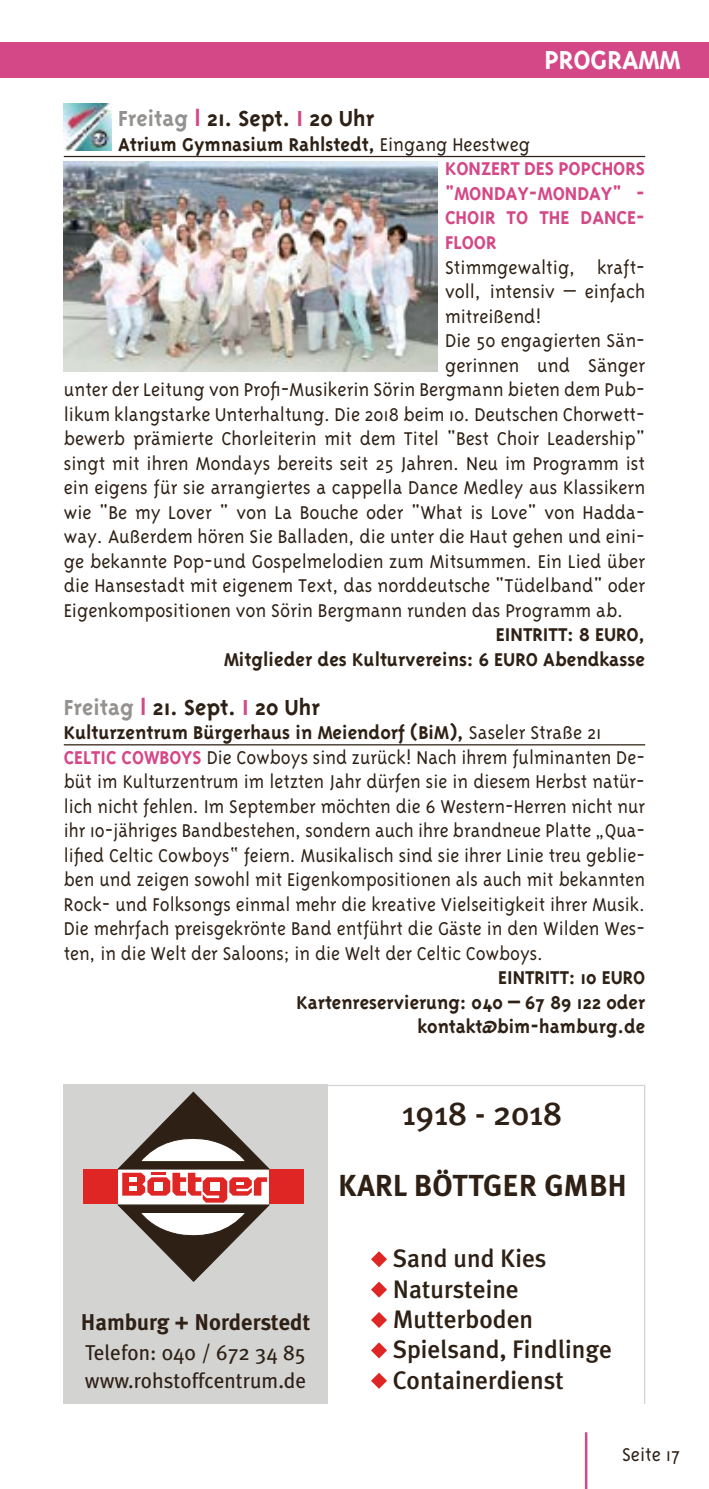
<style>
.page{position:relative;width:709px;height:1489px;background:#fff}
.page>*{position:absolute;margin:0;border:0;box-sizing:border-box;transform-origin:0 0}
.t1{font:500 33.5px "Meta Plus";color:#2e2014}
.t2{font:700 30.25px "Meta Plus";color:#2e2014}
.t3{font:700 30px "Triplex";color:#fff}
.t4{font:500 25.25px/30.2px "Meta Plus";color:#2e2014}
.t5{font:700 25px "Triplex";color:#2e2014}
.t6{font:700 22.75px "Meta Plus";color:#2e2014}
.t7{font:21.5px/27.8px "Meta Plus";color:#2e2014}
.t8{font:300 21.25px/24.5px "Triplex";color:#2e2014;text-align:justify}
.t9{font:700 21.25px/24.5px "Triplex";color:#2e2014;text-align:right}
.t10{font:700 21.25px/24.5px "Triplex";color:#d44887}
.s1{color:#949290}
.s2{color:#d44887}
.s3{color:#2e2014}
.s4{font-weight:300;color:#2e2014}
.s5{font-weight:300}
.s6{font-weight:700;color:#d44887}
.s7{color:#df2625}
</style>
<div class="page">
<hr style="left:585px;top:1431px;width:2px;height:57px;background:#d44887">
<hr style="left:64px;top:156px;width:581px;height:1px;background:#2e2014">
<hr style="left:64px;top:744px;width:581px;height:1px;background:#2e2014">
<img style="left:64px;top:103px;width:47px;height:48px">
<img style="left:64px;top:162px;width:374px;height:209px">
<div style="left:0;top:43px;width:709px;height:35px;background:#d44887"></div>
<svg style="left:328px;top:1085px;width:317px;height:318px"></svg>
<div style="left:64px;top:1084px;width:264px;height:319px;background:#d3d3d2"></div>
<div style="left:83px;top:1169px;width:34px;height:35px;background:#df2625"></div>
<div style="left:269px;top:1169px;width:35px;height:35px;background:#df2625"></div>
<svg style="left:117px;top:1091px;width:153px;height:191px"></svg>
<div style="left:349px;top:1226px;width:286px;height:170px;background:#fff"></div>
<svg style="left:371px;top:1251px;width:16px;height:16px"></svg>
<svg style="left:371px;top:1281px;width:16px;height:16px"></svg>
<svg style="left:371px;top:1312px;width:16px;height:15px"></svg>
<svg style="left:371px;top:1342px;width:16px;height:16px"></svg>
<svg style="left:371px;top:1373px;width:16px;height:15px"></svg>
<h3 class="t3" style="left:544px;top:43px;width:138px">PROGRAMM</h3>
<p class="t5" style="left:118px;top:104px;width:258px"><span class="s1">Freitag</span> <span class="s2">l</span> 21. Sept. |<span class="s2">I</span> 20 Uhr</p>
<p class="t10" style="left:445px;top:132px;width:202px;text-indent:-327px"><span class="s3">Atrium Gymnasium Rahlstedt,</span> <span class="s4">Eingang Heestweg<br></span>Konzert des Popchors "Monday-Monday" -<br>Choir</p>
<p class="t10" style="left:506px;top:205px;width:140px">to the Dance-</p>
<p class="t10" style="left:445px;top:230px;width:12px">floor</p>
<p class="t8" style="left:445px;top:254px;width:202px">Stimmgewaltig, kraft-</p>
<p class="t8" style="left:445px;top:279px;width:202px">voll, intensiv – einfach</p>
<p class="t8" style="left:445px;top:303px;width:98px">mitreißend!</p>
<p class="t8" style="left:445px;top:328px;width:202px">Die 50 engagierten Sän-</p>
<p class="t8" style="left:445px;top:352px;width:202px">gerinnen und Sänger</p>
<p class="t8" style="left:64px;top:377px;width:583px">unter der Leitung von Profi-Musikerin Sörin Bergmann bieten dem Pub-</p>
<p class="t8" style="left:64px;top:401px;width:583px">likum klangstarke Unterhaltung. Die 2018 beim 10. Deutschen Chorwett-</p>
<p class="t8" style="left:64px;top:426px;width:583px">bewerb prämierte Chorleiterin mit dem Titel "Best Choir Leadership"</p>
<p class="t8" style="left:64px;top:450px;width:583px">singt mit ihren Mondays bereits seit 25 Jahren. Neu im Programm ist</p>
<p class="t8" style="left:64px;top:475px;width:583px">ein eigens für sie arrangiertes a cappella Dance Medley aus Klassikern</p>
<p class="t8" style="left:64px;top:499px;width:582px">wie "Be my Lover " von La Bouche oder "What is Love" von Hadda-</p>
<p class="t8" style="left:64px;top:524px;width:583px">way. Außerdem hören Sie Balladen, die unter die Haut gehen und eini-</p>
<p class="t8" style="left:64px;top:548px;width:583px">ge bekannte Pop-und Gospelmelodien zum Mitsummen. Ein Lied über</p>
<p class="t8" style="left:64px;top:573px;width:583px">die Hansestadt mit eigenem Text, das norddeutsche "Tüdelband" oder</p>
<p class="t8" style="left:64px;top:597px;width:561px">Eigenkompositionen von Sörin Bergmann runden das Programm ab.</p>
<p class="t9" style="left:224px;top:622px;width:422px">EINTRITT: 8 EURO,<br>Mitglieder des Kulturvereins: 6 EURO Abendkasse</p>
<p class="t5" style="left:64px;top:692px;width:258px"><span class="s1">Freitag</span> <span class="s2">l</span> 21. Sept. |<span class="s2">I</span> 20 Uhr</p>
<p class="t9" style="left:64px;top:720px;width:539px;text-align:left">Kulturzentrum Bürgerhaus in Meiendorf (BiM), <span class="s5">Saseler Straße 21<br></span><span class="s2">Celtic</span></p>
<p class="t8" style="left:64px;top:744px;width:583px;text-indent:58px"><span class="s6">Cowboys</span> Die Cowboys sind zurück! Nach ihrem fulminanten De&shy;büt im Kulturzentrum im letzten Jahr dürfen sie in diesem Herbst natür&shy;lich nicht fehlen. Im September möchten die 6 Western-Herren nicht nur ihr 10-jähriges Bandbestehen, sondern auch ihre brandneue Platte „Qua&shy;lified Celtic Cowboys“ feiern. Musikalisch sind sie ihrer Linie treu geblie&shy;ben und zeigen sowohl mit Eigenkompositionen als auch mit bekannten Rock- und Folksongs einmal mehr die kreative Vielseitigkeit ihrer Musik.<br>Die mehrfach preisgekrönte Band entführt die Gäste in den Wilden Wes&shy;ten, in die Welt der Saloons; in die Welt der Celtic Cowboys.</p>
<p class="t9" style="left:296px;top:965px;width:350px">EINTRITT: 10 EURO<br>Kartenreservierung: 040 – 67 89 122 oder kontakt@bim-hamburg.de</p>
<h1 class="t1" style="left:402px;top:1094px;width:162px">1918 - 2018</h1>
<p class="t6" style="left:81px;top:1308px;width:231px">Hamburg + Norderstedt</p>
<p class="t7" style="left:85px;top:1338px;width:223px">Telefon: 040 / 672 34 85 www.rohstoffcentrum.de</p>
<h2 class="t2" style="left:338px;top:1167px;width:290px">KARL BÖTTGER GMBH</h2>
<p class="t4" style="left:393px;top:1242px;width:221px">Sand und Kies<br>Natursteine<br>Mutterboden<br>Spielsand, Findlinge<br>Containerdienst</p>
<p class="t4" style="left:369px;top:1291px;width:156px"><span class="s7">▲</span> Natursteine</p>
<p class="t4" style="left:369px;top:1325px;width:171px"><span class="s7">▲</span> Mutterboden</p>
<p class="t4" style="left:369px;top:1359px;width:249px"><span class="s7">▲</span> Spielsand, Findlinge</p>
<p class="t8" style="left:622px;top:1441px;width:60px">Seite 17</p>
</div>
